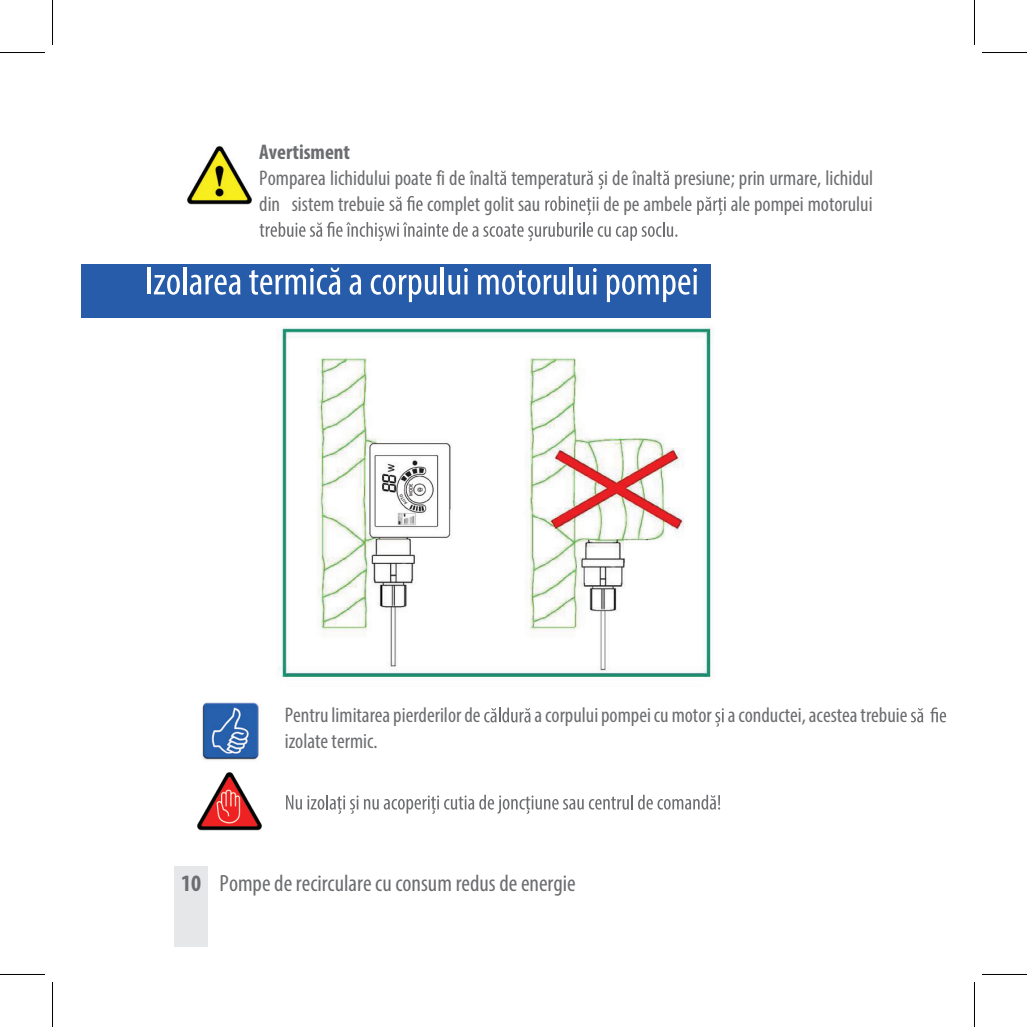
<style>
.page{position:relative;width:1027px;height:1027px;background:#fff}
.page>*{position:absolute;margin:0;border:0;box-sizing:border-box;transform-origin:0 0}
.t1{font:condensed 23.5px "Myriad Pro";color:#6c6d70}
.t2{font:condensed 21.25px/26px "Myriad Pro";color:#6c6d70}
.t3{font:700 condensed 21.25px "Myriad Pro";color:#6c6d70}
.s1{font-weight:700}
</style>
<div class="page">
<div style="left:174px;top:866px;width:34px;height:80px;background:#e6e7e9"></div>
<div style="left:81px;top:264px;width:629px;height:54px;background:#275caa"></div>
<hr style="left:148px;top:267px;width:3px;height:27px;background:#fff">
<svg style="left:154px;top:275px;width:26px;height:20px"></svg>
<hr style="left:183px;top:267px;width:3px;height:27px;background:#fff">
<svg style="left:190px;top:275px;width:50px;height:20px"></svg>
<svg style="left:249px;top:268px;width:91px;height:27px"></svg>
<svg style="left:349px;top:275px;width:12px;height:20px"></svg>
<svg style="left:371px;top:275px;width:66px;height:27px"></svg>
<hr style="left:441px;top:267px;width:3px;height:27px;background:#fff">
<svg style="left:448px;top:268px;width:20px;height:27px"></svg>
<hr style="left:464px;top:275px;width:3px;height:19px;background:#fff">
<svg style="left:478px;top:270px;width:87px;height:25px"></svg>
<hr style="left:570px;top:267px;width:3px;height:27px;background:#fff">
<svg style="left:577px;top:268px;width:19px;height:27px"></svg>
<hr style="left:593px;top:275px;width:3px;height:19px;background:#fff">
<svg style="left:607px;top:268px;width:90px;height:34px"></svg>
<hr style="left:693px;top:275px;width:3px;height:19px;background:#fff">
<svg style="left:663px;top:171px;width:6px;height:14px"></svg>
<svg style="left:586px;top:171px;width:17px;height:18px"></svg>
<svg style="left:500px;top:171px;width:6px;height:14px"></svg>
<svg style="left:389px;top:196px;width:33px;height:15px"></svg>
<svg style="left:545px;top:196px;width:53px;height:19px"></svg>
<svg style="left:697px;top:197px;width:29px;height:18px"></svg>
<svg style="left:259px;top:222px;width:418px;height:19px"></svg>
<img style="left:187px;top:146px;width:65px;height:59px">
<img style="left:279px;top:328px;width:434px;height:349px">
<svg style="left:484px;top:707px;width:46px;height:15px"></svg>
<svg style="left:715px;top:708px;width:9px;height:19px"></svg>
<svg style="left:911px;top:708px;width:12px;height:14px"></svg>
<svg style="left:930px;top:707px;width:16px;height:15px"></svg>
<svg style="left:286px;top:795px;width:72px;height:19px"></svg>
<svg style="left:364px;top:794px;width:268px;height:20px"></svg>
<svg style="left:638px;top:794px;width:82px;height:15px"></svg>
<img style="left:197px;top:772px;width:65px;height:59px">
<img style="left:202px;top:702px;width:57px;height:58px">
<hr style="left:0;top:52px;width:45px;height:1px;background:#000">
<hr style="left:982px;top:52px;width:45px;height:1px;background:#000">
<hr style="left:0;top:974px;width:45px;height:1px;background:#000">
<hr style="left:982px;top:974px;width:45px;height:1px;background:#000">
<hr style="left:52px;top:0;width:1px;height:45px;background:#000">
<hr style="left:52px;top:982px;width:1px;height:45px;background:#000">
<hr style="left:974px;top:0;width:1px;height:45px;background:#000">
<hr style="left:974px;top:982px;width:1px;height:45px;background:#000">
<p class="t3" style="left:259px;top:139px;width:92px">Avertisment</p>
<p class="t2" style="left:259px;top:165px;width:615px">Pomparea lichidului poate fi de înalt temperatur i de înalt presiune; prin urmare, lichidul din sistem trebuie</p>
<p class="t2" style="left:427px;top:190px;width:115px">complet golit sau</p>
<p class="t2" style="left:603px;top:190px;width:90px">de pe ambele</p>
<p class="t2" style="left:730px;top:190px;width:143px">ale pompei motorului</p>
<p class="t2" style="left:285px;top:702px;width:197px">Pentrulimitareapierderilorde</p>
<p class="t2" style="left:534px;top:702px;width:374px">acorpuluipompeicumotor aconductei,acesteatrebuie</p>
<p class="t2" style="left:285px;top:728px;width:94px">izolate termic.</p>
<p class="t1" style="left:181px;top:869px;width:396px"><span class="s1">10</span> Pompe de recirculare cu consum redus de energie</p>
</div>
